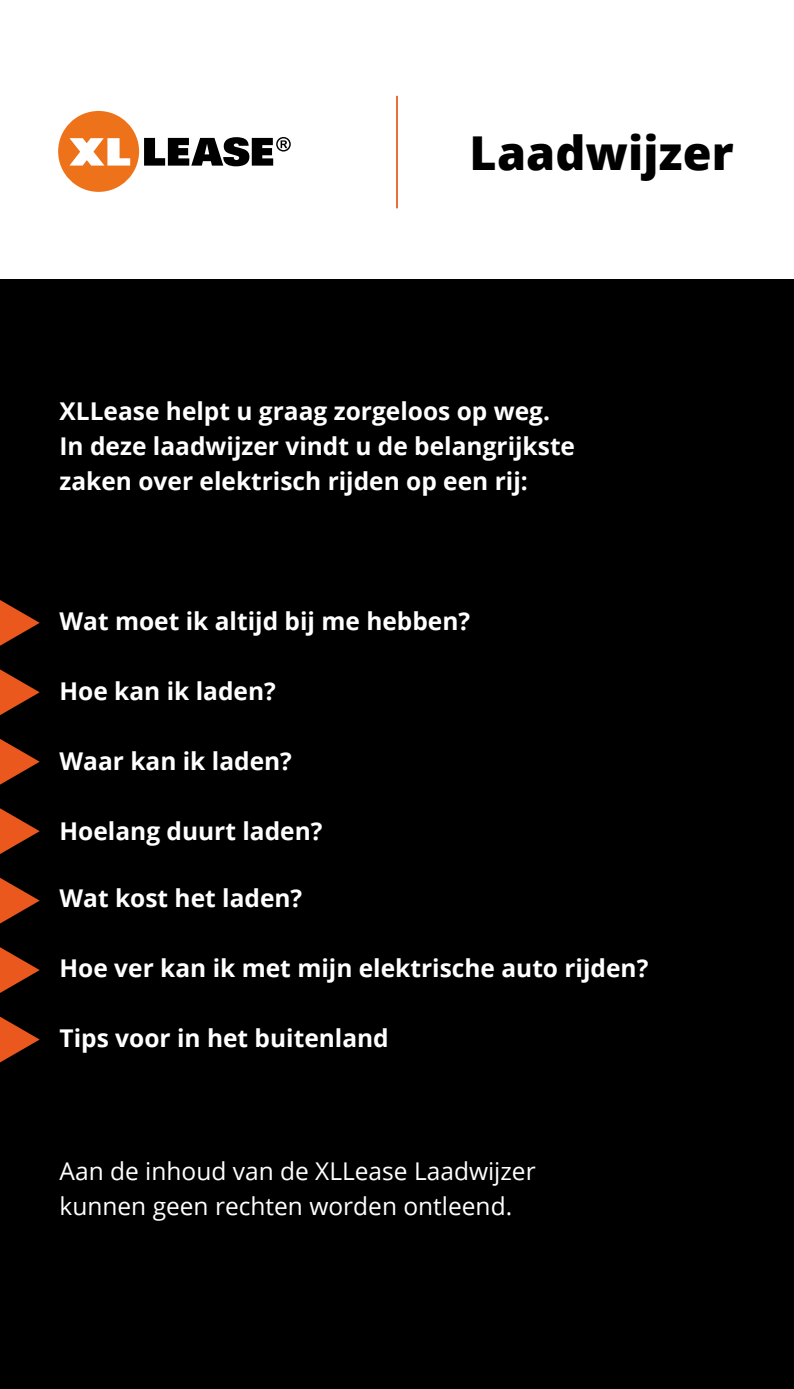
<style>
.page{position:relative;width:794px;height:1389px;background:#fff}
.page>*{position:absolute;margin:0;border:0;box-sizing:border-box;transform-origin:0 0}
.t1{font:800 46.55px "Open Sans";letter-spacing:.005em;color:#000}
.t2{font:700 24.5px/35px "Open Sans";color:#fff}
.t3{font:24.5px/35px "Open Sans";color:#fff}
</style>
<div class="page">
<div style="left:0;top:280px;width:794px;height:1109px;background:#000"></div>
<svg style="left:0;top:739px;width:40px;height:46px"></svg>
<svg style="left:0;top:808px;width:40px;height:46px"></svg>
<svg style="left:0;top:878px;width:40px;height:46px"></svg>
<svg style="left:0;top:947px;width:40px;height:46px"></svg>
<svg style="left:0;top:1017px;width:40px;height:45px"></svg>
<svg style="left:0;top:600px;width:40px;height:46px"></svg>
<svg style="left:0;top:669px;width:40px;height:46px"></svg>
<div style="left:58px;top:111px;width:81px;height:81px;background:#ee7219;border-radius:50%"></div>
<svg style="left:69px;top:138px;width:61px;height:28px"></svg>
<svg style="left:144px;top:137px;width:147px;height:29px"></svg>
<hr style="left:396px;top:96px;width:2px;height:112px;background:#ea581d">
<h1 class="t1" style="left:469px;top:118px;width:266px">Laadwijzer</h1>
<p class="t2" style="left:60px;top:393px;width:517px">XLLease helpt u graag zorgeloos op weg.<br>In deze laadwijzer vindt u de belangrijkste zaken over elektrisch rijden op een rij:</p>
<p class="t2" style="left:60px;top:603px;width:412px">Wat moet ik altijd bij me hebben?</p>
<p class="t2" style="left:60px;top:673px;width:218px">Hoe kan ik laden?</p>
<p class="t2" style="left:60px;top:743px;width:234px">Waar kan ik laden?</p>
<p class="t2" style="left:60px;top:813px;width:264px">Hoelang duurt laden?</p>
<p class="t2" style="left:60px;top:879px;width:244px">Wat kost het laden?</p>
<p class="t2" style="left:60px;top:949px;width:590px">Hoe ver kan ik met mijn elektrische auto rijden?</p>
<p class="t2" style="left:60px;top:1019px;width:331px">Tips voor in het buitenland</p>
<p class="t3" style="left:60px;top:1153px;width:478px">Aan de inhoud van de XLLease Laadwijzer kunnen geen rechten worden ontleend.</p>
</div>
